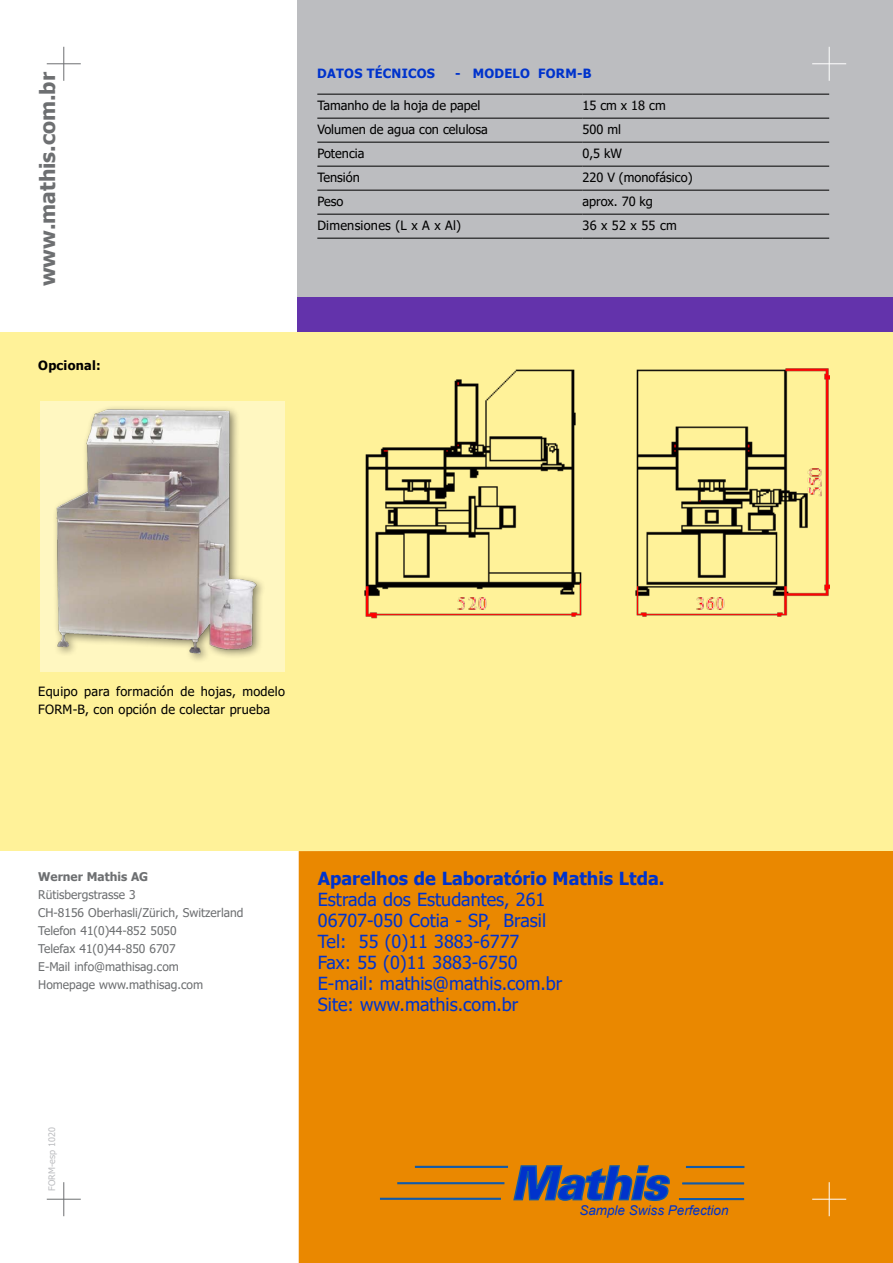
<style>
.page{position:relative;width:893px;height:1263px;background:#fff}
.page>*{position:absolute;margin:0;border:0;box-sizing:border-box;transform-origin:0 0}
.t1{font:700 21px "Tahoma";color:#6d6f71}
.t2{font:18px/21px "Tahoma";color:#03c}
.t3{font:700 18px "Tahoma";color:#03c}
.t4{font:italic 13.5px "Arial";color:#03c}
.t5{font:12.75px "Tahoma";color:#000}
.t6{font:12.75px/18px "Tahoma";letter-spacing:.02em;color:#000}
.t7{font:700 12.75px "Tahoma";letter-spacing:.02em;color:#03c}
.t8{font:700 12.75px "Tahoma";letter-spacing:.02em;color:#000}
.t9{font:12px/18px "Tahoma";color:#6d6f71}
.t10{font:700 12px "Tahoma";color:#6d6f71}
.t11{font:9px "Tahoma";color:#bcbdc0}
</style>
<div class="page">
<div style="left:299px;top:850px;width:594px;height:413px;background:#ea8800"></div>
<div style="left:298px;top:0;width:595px;height:298px;background:#bcbdc0"></div>
<div style="left:298px;top:298px;width:595px;height:34px;background:#6333ab"></div>
<div style="left:0;top:332px;width:893px;height:518px;background:#fff299"></div>
<hr style="left:63px;top:47px;width:1px;height:34px;background:#6d6f71">
<hr style="left:47px;top:63px;width:34px;height:1px;background:#6d6f71">
<hr style="left:829px;top:47px;width:1px;height:34px;background:#fff">
<hr style="left:812px;top:63px;width:34px;height:1px;background:#fff">
<hr style="left:829px;top:1182px;width:1px;height:34px;background:#fff">
<hr style="left:812px;top:1199px;width:34px;height:1px;background:#fff">
<hr style="left:63px;top:1182px;width:1px;height:34px;background:#6d6f71">
<hr style="left:47px;top:1199px;width:34px;height:1px;background:#6d6f71">
<svg style="left:512px;top:1165px;width:158px;height:37px"></svg>
<hr style="left:380px;top:1198px;width:121px;height:2px;background:#115aa9">
<hr style="left:415px;top:1166px;width:93px;height:2px;background:#115aa9">
<hr style="left:397px;top:1182px;width:107px;height:2px;background:#115aa9">
<hr style="left:679px;top:1198px;width:65px;height:2px;background:#115aa9">
<hr style="left:686px;top:1166px;width:58px;height:2px;background:#115aa9">
<hr style="left:682px;top:1182px;width:62px;height:2px;background:#115aa9">
<div style="left:40px;top:401px;width:245px;height:271px;background:#fff7c1"></div>
<div style="left:52px;top:404px;width:244px;height:276px;background:#000;opacity:.48"></div>
<img style="left:52px;top:405px;width:212px;height:254px">
<img style="left:364px;top:368px;width:465px;height:251px">
<hr style="left:317px;top:94px;width:265px;height:1px;background:#000">
<hr style="left:582px;top:94px;width:247px;height:1px;background:#000">
<hr style="left:317px;top:118px;width:265px;height:1px;background:#000">
<hr style="left:582px;top:118px;width:247px;height:1px;background:#000">
<hr style="left:317px;top:142px;width:265px;height:1px;background:#000">
<hr style="left:582px;top:142px;width:247px;height:1px;background:#000">
<hr style="left:317px;top:166px;width:265px;height:1px;background:#000">
<hr style="left:582px;top:166px;width:247px;height:1px;background:#000">
<hr style="left:317px;top:190px;width:265px;height:1px;background:#000">
<hr style="left:582px;top:190px;width:247px;height:1px;background:#000">
<hr style="left:317px;top:214px;width:265px;height:1px;background:#000">
<hr style="left:582px;top:214px;width:247px;height:1px;background:#000">
<hr style="left:317px;top:238px;width:265px;height:1px;background:#000">
<hr style="left:582px;top:238px;width:247px;height:1px;background:#000">
<h1 class="t1" style="left:33px;top:286px;width:216px;rotate:-90deg">www.mathis.com.br</h1>
<p class="t8" style="left:38px;top:356px;width:64px">Opcional:</p>
<p class="t7" style="left:317px;top:64px;width:119px">DATOS TÉCNICOS</p>
<p class="t7" style="left:455px;top:64px;width:137px">- MODELO FORM-b</p>
<p class="t5" style="left:317px;top:97px;width:165px">Tamanho de la hoja de papel</p>
<p class="t5" style="left:582px;top:97px;width:85px">15 cm x 18 cm</p>
<p class="t5" style="left:317px;top:121px;width:172px">Volumen de agua con celulosa</p>
<p class="t5" style="left:582px;top:121px;width:40px">500 ml</p>
<p class="t5" style="left:317px;top:145px;width:49px">Potencia</p>
<p class="t5" style="left:582px;top:145px;width:41px">0,5 kW</p>
<p class="t5" style="left:317px;top:169px;width:44px">Tensión</p>
<p class="t5" style="left:582px;top:169px;width:112px">220 V (monofásico)</p>
<p class="t5" style="left:317px;top:193px;width:28px">Peso</p>
<p class="t5" style="left:582px;top:193px;width:72px">aprox. 70 kg</p>
<p class="t6" style="left:317px;top:217px;width:145px">Dimensiones (L x A x Al)</p>
<p class="t5" style="left:582px;top:217px;width:96px">36 x 52 x 55 cm</p>
<p class="t6" style="left:38px;top:683px;width:248px">Equipo para formación de hojas, modelo<br>FORM-B, con opción de colectar prueba</p>
<p class="t10" style="left:38px;top:868px;width:111px">Werner Mathis AG</p>
<p class="t9" style="left:38px;top:886px;width:207px">Rütisbergstrasse 3<br>CH-8156 Oberhasli/Zürich, Switzerland<br>Telefon 41(0)44-852 5050<br>Telefax 41(0)44-850 6707<br>E-Mail info@mathisag.com<br>Homepage www.mathisag.com</p>
<p class="t11" style="left:46px;top:1191px;width:65px;rotate:-90deg">FORM-esp 1020</p>
<h2 class="t3" style="left:318px;top:866px;width:348px">Aparelhos de Laboratório Mathis Ltda.</h2>
<h2 class="t2" style="left:318px;top:890px;width:246px">Estrada dos Estudantes, 261<br>06707-050 Cotia - SP, Brasil<br>Tel: 55 (0)11 3883-6777<br>Fax: 55 (0)11 3883-6750<br>E-mail: mathis@mathis.com.br<br>Site: www.mathis.com.br</h2>
<p class="t4" style="left:579px;top:1201px;width:151px">Sample Swiss Perfection</p>
</div>
